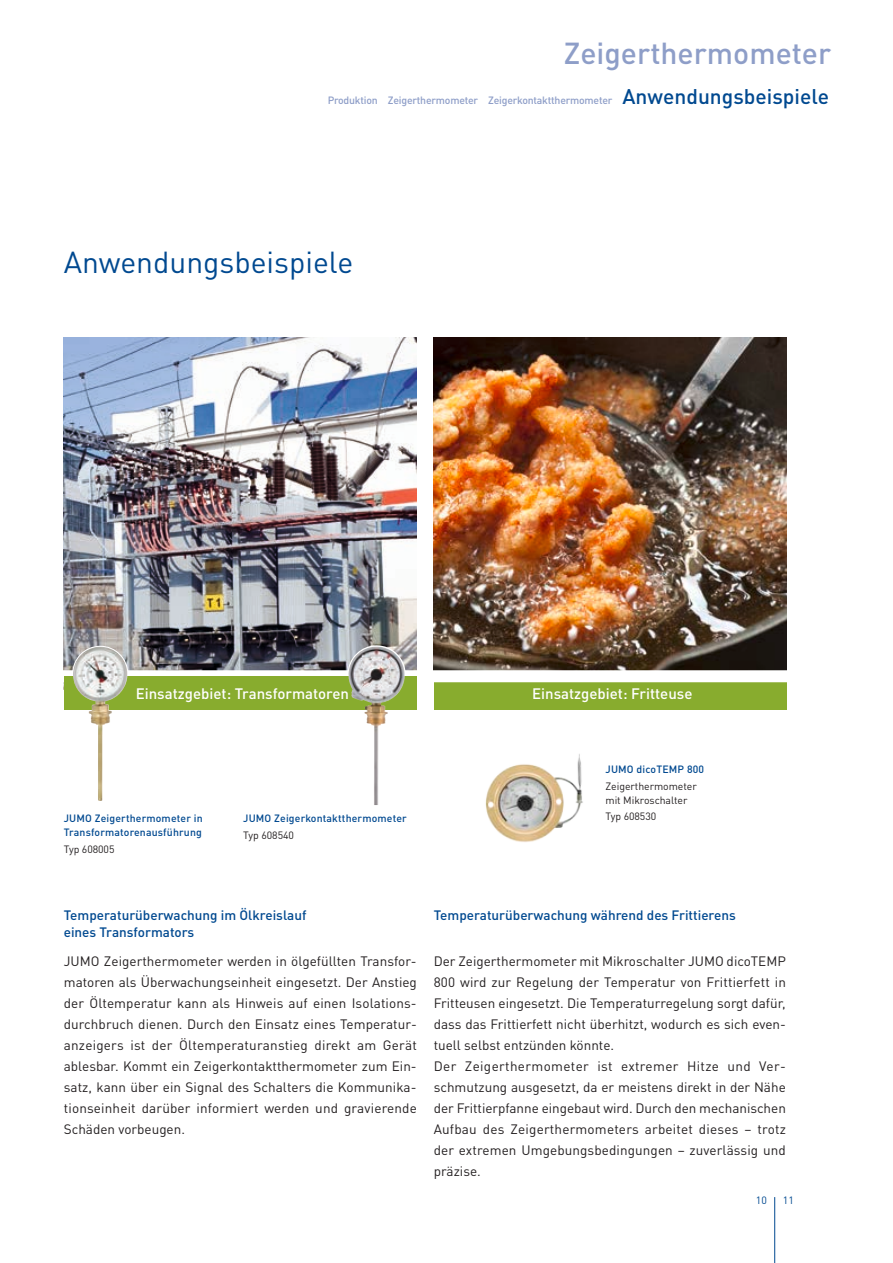
<style>
.page{position:relative;width:893px;height:1263px;background:#fff}
.page>*{position:absolute;margin:0;border:0;box-sizing:border-box;transform-origin:0 0}
.t1{font:30px "DIN Pro";color:#014990}
.t2{font:500 30px "DIN Pro";color:#8e9ec8}
.t3{font:500 15px "DIN Pro";color:#fff}
.t4{font:13.5px/21px "DIN Pro";color:#231f20;text-align:justify}
.t5{font:500 13.5px/16.2px "DIN Pro";color:#014990}
.t6{font:500 10.5px/13.5px "DIN Pro";letter-spacing:.015em;color:#014990}
.t7{font:500 10.5px "DIN Pro";letter-spacing:-.02em;color:#8e9ec8}
.t8{font:10.5px/13.5px "DIN Pro";letter-spacing:-.005em;color:#231f20}
.t9{font:10.5px "DIN Pro";color:#014990}
.s1{font-size:21px;color:#014990}
</style>
<div class="page">
<hr style="left:774px;top:1197px;width:1px;height:66px;background:#014990">
<img style="left:64px;top:337px;width:353px;height:333px">
<svg style="left:348px;top:645px;width:58px;height:58px"></svg>
<img style="left:434px;top:338px;width:353px;height:332px">
<div style="left:434px;top:676px;width:353px;height:33px;background:#88ac2e"></div>
<div style="left:57px;top:670px;width:764px;height:12px;background:#fff"></div>
<svg style="left:72px;top:646px;width:56px;height:56px"></svg>
<div style="left:64px;top:676px;width:353px;height:33px;background:#88ac2e"></div>
<img style="left:73px;top:647px;width:39px;height:154px">
<img style="left:348px;top:646px;width:33px;height:159px">
<img style="left:485px;top:754px;width:98px;height:88px">
<h1 class="t2" style="left:564px;top:29px;width:269px">Zeigerthermometer</h1>
<p class="t7" style="left:328px;top:92px;width:503px">Produktion Zeigerthermometer Zeigerkontaktthermometer <span class="s1">Anwendungsbeispiele</span></p>
<h1 class="t1" style="left:64px;top:239px;width:291px">Anwendungsbeispiele</h1>
<p class="t3" style="left:136px;top:681px;width:215px">Einsatzgebiet: Transformatoren</p>
<p class="t3" style="left:532px;top:681px;width:162px">Einsatzgebiet: Fritteuse</p>
<p class="t6" style="left:64px;top:811px;width:140px">JUMO Zeigerthermometer in<br>Transformatorenausführung</p>
<p class="t8" style="left:64px;top:841px;width:52px">Typ 608005</p>
<p class="t6" style="left:243px;top:811px;width:165px">JUMO Zeigerkontaktthermometer</p>
<p class="t8" style="left:243px;top:828px;width:52px">Typ 608540</p>
<p class="t6" style="left:605px;top:762px;width:100px">JUMO dicoTEMP 800</p>
<p class="t8" style="left:605px;top:779px;width:93px">Zeigerthermometer mit Mikroschalter</p>
<p class="t8" style="left:605px;top:809px;width:52px">Typ 608530</p>
<p class="t5" style="left:64px;top:906px;width:244px">Temperaturüberwachung im Ölkreislauf eines Transformators</p>
<p class="t4" style="left:64px;top:949px;width:355px">JUMO Zeigerthermometer werden in ölgefüllten Transfor&shy;matoren als Überwachungseinheit eingesetzt. Der Anstieg der Öltemperatur kann als Hinweis auf einen Isolations&shy;durchbruch dienen. Durch den Einsatz eines Temperatur&shy;anzeigers ist der Öltemperaturanstieg direkt am Gerät ablesbar. Kommt ein Zeigerkontaktthermometer zum Ein&shy;satz, kann über ein Signal des Schalters die Kommunika&shy;tionseinheit darüber informiert werden und gravierende Schäden vorbeugen.</p>
<p class="t5" style="left:434px;top:906px;width:304px">Temperaturüberwachung während des Frittierens</p>
<p class="t4" style="left:434px;top:949px;width:354px;text-align:left">Der Zeigerthermometer mit Mikroschalter JUMO dicoTEMP 800 wird zur Regelung der Temperatur von Frittierfett in Fritteusen eingesetzt. Die Temperaturregelung sorgt dafür, dass das Frittierfett nicht überhitzt, wodurch es sich even&shy;tuell selbst entzünden könnte.<br>Der Zeigerthermometer ist extremer Hitze und Ver&shy;schmutzung ausgesetzt, da er meistens direkt in der Nähe der Frittierpfanne eingebaut wird. Durch den mechanischen Aufbau des Zeigerthermometers arbeitet dieses – trotz der extremen Umgebungsbedingungen – zuverlässig und präzise.</p>
<p class="t9" style="left:756px;top:1192px;width:12px">10</p>
<p class="t9" style="left:783px;top:1192px;width:12px">11</p>
</div>
